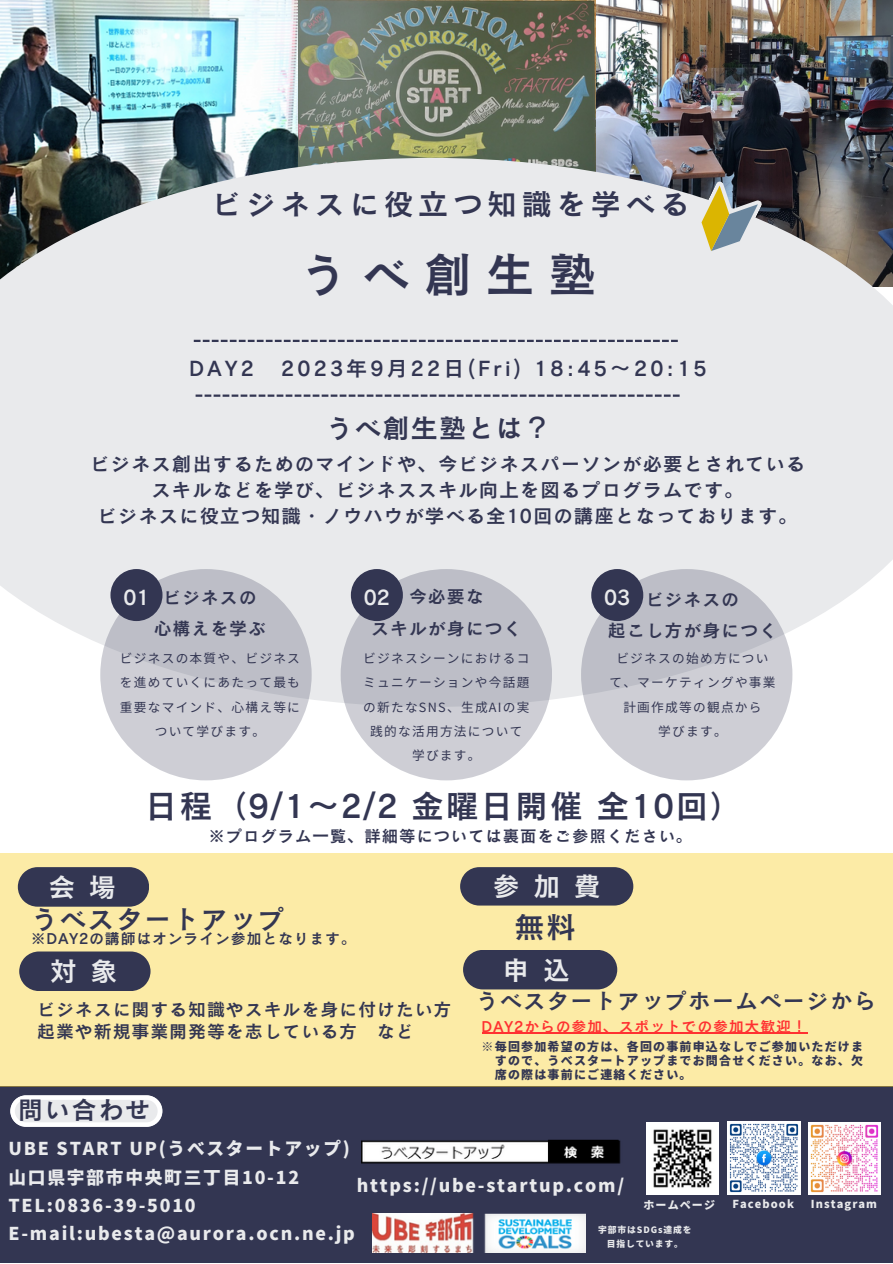
<style>
.page{position:relative;width:893px;height:1264px;background:#fff}
.page>*{position:absolute;margin:0;border:0;box-sizing:border-box;transform-origin:0 0}
.t1{font:48px "Canva Cezanne Pro N DB";color:#333652}
.t2{font:33px "Canva Cezanne Pro N DB";letter-spacing:.05em;color:#333652}
.t3{font:30px "Canva Cezanne Pro N DB";letter-spacing:.15em;color:#333652}
.t4{font:27px "Canva Cezanne Pro N DB";letter-spacing:.05em;color:#333652}
.t5{font:27px "Canva Cezanne Pro N DB";letter-spacing:.5em;color:#e9eaec}
.t6{font:25.5px "Canva Cezanne Pro N DB";letter-spacing:.05em;color:#333652}
.t7{font:22.5px "Canva Cezanne Pro N DB";letter-spacing:.05em;color:#333652}
.t8{font:21px "Canva Cezanne Pro N DB";letter-spacing:.15em;color:#333652}
.t9{font:21px "Canva Cezanne Pro N DB";color:#e9eaec}
.t10{font:19.5px "Canva Cezanne Pro N DB";letter-spacing:.05em;color:#333652}
.t11{font:18px "Canva Cezanne Pro N DB";letter-spacing:.05em;color:#333652}
.t12{font:900 17.7px "Noto Sans JP";letter-spacing:.1em;color:#e9eaec}
.t13{font:16.5px "Canva Cezanne Pro N DB";letter-spacing:.05em;color:#333652}
.t14{font:15px "Canva Cezanne Pro N DB";letter-spacing:.05em;color:#333652}
.t15{font:15px "Canva Cezanne Pro N DB";letter-spacing:.05em;color:#ff3131}
.t16{font:12.75px/24.3px "Noto Sans JP";letter-spacing:.1em;color:#333652;text-align:center}
.t17{font:900 12px "Noto Sans JP";letter-spacing:.1em;color:#333652}
.t18{font:900 10.95px "Noto Sans JP";letter-spacing:.1em;color:#e9eaec}
.t19{font:900 8.85px "Noto Sans JP";letter-spacing:.1em;color:#e9eaec}
</style>
<div class="page">
<img style="left:595px;top:0;width:297px;height:158px">
<img style="left:297px;top:0;width:298px;height:158px">
<img style="left:0;top:0;width:297px;height:158px">
<div style="left:0;top:1085px;width:892px;height:177px;background:#333652"></div>
<div style="left:0;top:853px;width:892px;height:233px;background:#fceba6"></div>
<svg style="left:0;top:158px;width:892px;height:549px;background:#dedfe0"></svg>
<svg style="left:686px;top:180px;width:77px;height:86px;background:#aeae9c"></svg>
<svg style="left:194px;top:340px;width:483px;height:2px"></svg>
<svg style="left:195px;top:394px;width:484px;height:3px"></svg>
<div style="left:100px;top:569px;width:211px;height:211px;background:#c8c9d1;border-radius:50%"></div>
<div style="left:340px;top:569px;width:212px;height:211px;background:linear-gradient(to right,#c3c4cc,#c2c3cb);border-radius:50%"></div>
<div style="left:581px;top:569px;width:211px;height:211px;background:linear-gradient(to right,#c2c3cb,#cbcbd2);border-radius:50%"></div>
<div style="left:110px;top:569px;width:52px;height:52px;background:#333652;border-radius:50%"></div>
<div style="left:351px;top:569px;width:52px;height:52px;background:#333652;border-radius:50%"></div>
<div style="left:591px;top:569px;width:52px;height:52px;background:#333652;border-radius:50%"></div>
<img style="left:646px;top:1122px;width:72px;height:72px">
<img style="left:362px;top:1139px;width:259px;height:25px">
<img style="left:727px;top:1121px;width:73px;height:73px">
<img style="left:808px;top:1122px;width:72px;height:72px">
<svg style="left:10px;top:1095px;width:152px;height:31px;background:#e7e8ea"></svg>
<img style="left:372px;top:1213px;width:214px;height:38px">
<svg style="left:19px;top:951px;width:131px;height:40px;background:#424358"></svg>
<svg style="left:460px;top:867px;width:173px;height:38px;background:#3c3e56"></svg>
<div style="left:463px;top:950px;width:154px;height:39px;background:#333652"></div>
<svg style="left:18px;top:867px;width:131px;height:39px;background:#3f4157"></svg>
<hr style="left:481px;top:1032px;width:326px;height:2px;background:#ff3131">
<p class="t3" style="left:211px;top:189px;width:479px">ビジネスに役立つ知識を学べる</p>
<p class="t1" style="left:299px;top:250px;width:299px">うべ創生塾</p>
<p class="t8" style="left:189px;top:358px;width:66px">DAY2</p>
<p class="t8" style="left:281px;top:358px;width:427px">2023年9月 22日 (Fri) 18:45～ 20:15</p>
<p class="t4" style="left:326px;top:414px;width:227px">うべ創生塾とは？</p>
<p class="t10" style="left:90px;top:454px;width:716px">ビジネス創出するためのマインドや、今ビジネスパーソンが必要とされている</p>
<p class="t10" style="left:151px;top:480px;width:594px">スキルなどを学び、ビジネススキル向上を図るプログラムです。</p>
<p class="t10" style="left:97px;top:506px;width:702px">ビジネスに役立つ知識・ノウハウが学べる全10回の講座となっております。</p>
<p class="t11" style="left:409px;top:587px;width:76px">今必要な</p>
<p class="t11" style="left:371px;top:618px;width:152px">スキルが身につく</p>
<p class="t9" style="left:123px;top:586px;width:28px">01</p>
<p class="t9" style="left:364px;top:586px;width:28px">02</p>
<p class="t9" style="left:604px;top:586px;width:28px">03</p>
<p class="t11" style="left:163px;top:587px;width:95px">ビジネスの</p>
<p class="t11" style="left:154px;top:619px;width:114px">心構えを学ぶ</p>
<p class="t11" style="left:645px;top:589px;width:95px">ビジネスの</p>
<p class="t11" style="left:608px;top:621px;width:170px">起こし方が身につく</p>
<p class="t16" style="left:120px;top:645px;width:182px">ビジネスの本質や、ビジネスを進めていくにあたって最も重要なマインド、心構え等について学びます。</p>
<p class="t16" style="left:363px;top:645px;width:168px">ビジネスシーンにおけるコミュニケーションや今話題の新たなSNS、生成AIの実践的な活用方法について</p>
<p class="t16" style="left:412px;top:742px;width:70px">学びます。</p>
<p class="t16" style="left:609px;top:645px;width:168px">ビジネスの始め方について、マーケティングや事業計画作成等の観点から</p>
<p class="t16" style="left:658px;top:718px;width:70px">学びます。</p>
<p class="t2" style="left:145px;top:789px;width:600px">日程（9/1〜2/2 金曜日開催全10回）</p>
<p class="t5" style="left:48px;top:873px;width:69px">会場</p>
<p class="t13" style="left:209px;top:827px;width:485px">※プログラム一覧、詳細等については裏面をご参照ください。</p>
<p class="t5" style="left:492px;top:872px;width:109px">参加費</p>
<p class="t4" style="left:31px;top:904px;width:255px">うべスタートアップ</p>
<p class="t14" style="left:31px;top:931px;width:326px">※DAY2の講師はオンライン参加となります。</p>
<p class="t5" style="left:50px;top:957px;width:69px">対象</p>
<p class="t11" style="left:37px;top:1000px;width:413px">ビジネスに関する知識やスキルを身に付けたい方</p>
<p class="t11" style="left:37px;top:1021px;width:378px">起業や新規事業開発等を志している方 など</p>
<p class="t6" style="left:18px;top:1096px;width:134px">問い合わせ</p>
<p class="t3" style="left:514px;top:911px;width:63px">無料</p>
<p class="t5" style="left:502px;top:956px;width:69px">申込</p>
<p class="t7" style="left:476px;top:989px;width:401px">うべスタートアップホームページから</p>
<p class="t17" style="left:481px;top:1037px;width:383px">※毎回参加希望の方は、各回の事前申込なしでご参加いただけま</p>
<p class="t17" style="left:495px;top:1051px;width:369px">すので、うべスタートアップまでお問合せください。なお、欠</p>
<p class="t17" style="left:495px;top:1065px;width:198px">席の際は事前にご連絡ください。</p>
<p class="t15" style="left:481px;top:1018px;width:326px">DAY2からの参加、スポットでの参加大歓迎！</p>
<p class="t12" style="left:9px;top:1134px;width:343px">UBE START UP(うべスタートアップ)</p>
<p class="t12" style="left:9px;top:1163px;width:292px">山口県宇部市中央町三丁目 10-12</p>
<p class="t12" style="left:9px;top:1191px;width:189px">TEL:0836-39-5010</p>
<p class="t12" style="left:9px;top:1219px;width:348px">E-mail:ubesta@aurora.ocn.ne.jp</p>
<p class="t12" style="left:357px;top:1171px;width:269px">https://ube-startup.com/</p>
<p class="t18" style="left:643px;top:1196px;width:73px">ホームページ</p>
<p class="t19" style="left:598px;top:1222px;width:95px">宇部市はSDGs達成を</p>
<p class="t19" style="left:606px;top:1236px;width:78px">目指しています。</p>
<p class="t18" style="left:732px;top:1195px;width:63px">Facebook</p>
<p class="t18" style="left:810px;top:1195px;width:68px">Instagram</p>
</div>
